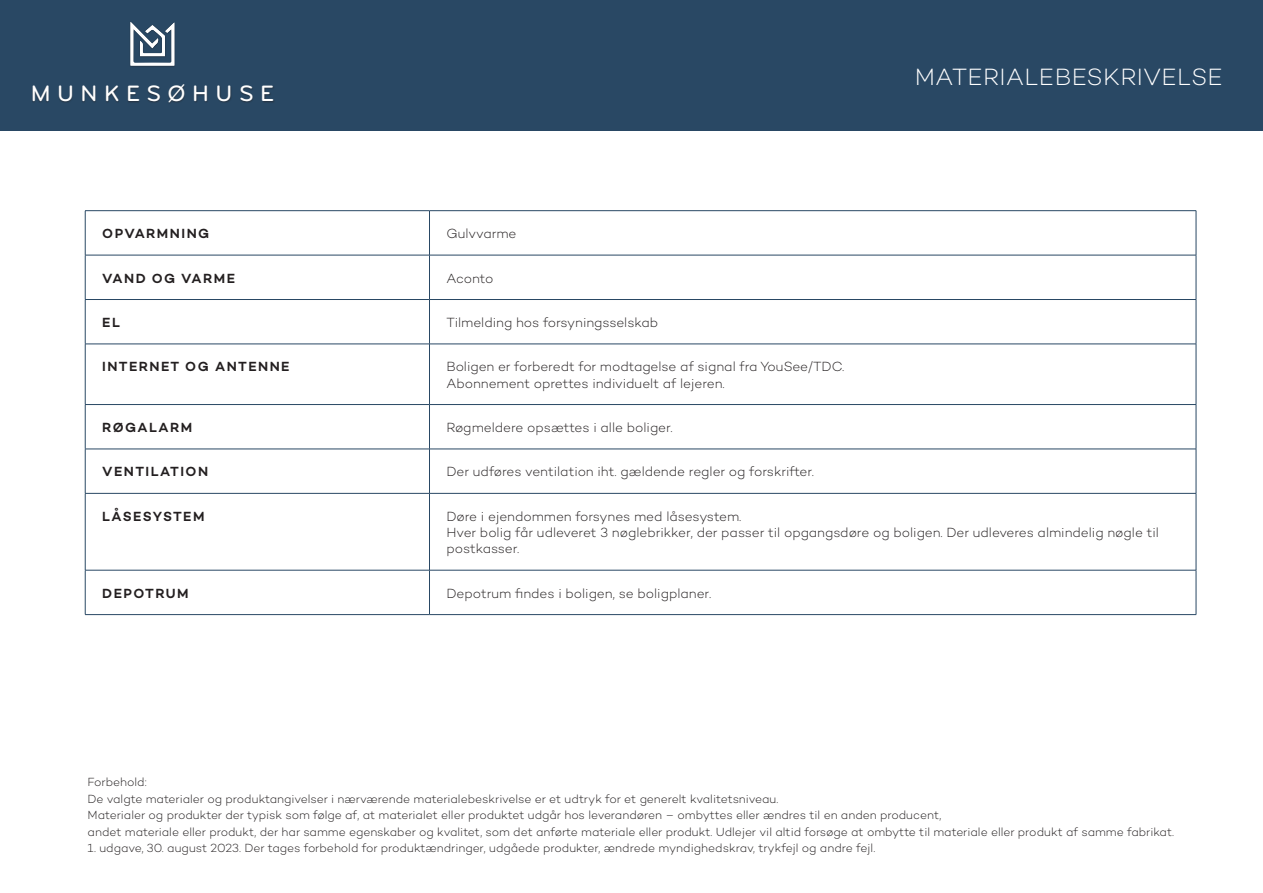
<style>
.page{position:relative;width:1263px;height:893px;background:#fff}
.page>*{position:absolute;margin:0;border:0;box-sizing:border-box;transform-origin:0 0}
.t1{font:300 24px "Campton";letter-spacing:.015em;color:#fff}
.t2{font:23.1px "Bryant Medium Alternate";letter-spacing:.28em;color:#fff}
.t3{font:300 13.5px/16.2px "Campton";letter-spacing:-.005em;color:#231f20}
.t4{font:600 13.5px "Campton";letter-spacing:.11em;color:#231f20}
.t5{font:300 12px/16.5px "Campton";letter-spacing:-.005em;color:#231f20}
</style>
<div class="page">
<div style="left:0;top:0;width:1263px;height:131px;background:#294864"></div>
<div style="left:32px;top:21px;width:243px;height:83px;background:#231f20;opacity:.5"></div>
<svg style="left:131px;top:22px;width:43px;height:44px"></svg>
<hr style="left:85px;top:210px;width:344px;height:1px;background:#294864">
<hr style="left:85px;top:211px;width:1px;height:44px;background:#294864">
<hr style="left:429px;top:210px;width:767px;height:1px;background:#294864">
<hr style="left:429px;top:211px;width:1px;height:44px;background:#294864">
<hr style="left:1196px;top:211px;width:1px;height:44px;background:#294864">
<hr style="left:85px;top:255px;width:344px;height:1px;background:#294864">
<hr style="left:85px;top:255px;width:1px;height:44px;background:#294864">
<hr style="left:429px;top:255px;width:767px;height:1px;background:#294864">
<hr style="left:429px;top:255px;width:1px;height:44px;background:#294864">
<hr style="left:1196px;top:255px;width:1px;height:44px;background:#294864">
<hr style="left:85px;top:299px;width:344px;height:1px;background:#294864">
<hr style="left:85px;top:300px;width:1px;height:44px;background:#294864">
<hr style="left:429px;top:299px;width:767px;height:1px;background:#294864">
<hr style="left:429px;top:300px;width:1px;height:44px;background:#294864">
<hr style="left:1196px;top:300px;width:1px;height:44px;background:#294864">
<hr style="left:85px;top:344px;width:344px;height:1px;background:#294864">
<hr style="left:85px;top:344px;width:1px;height:60px;background:#294864">
<hr style="left:429px;top:344px;width:767px;height:1px;background:#294864">
<hr style="left:429px;top:344px;width:1px;height:60px;background:#294864">
<hr style="left:1196px;top:344px;width:1px;height:60px;background:#294864">
<hr style="left:85px;top:404px;width:344px;height:1px;background:#294864">
<hr style="left:85px;top:405px;width:1px;height:44px;background:#294864">
<hr style="left:429px;top:404px;width:767px;height:1px;background:#294864">
<hr style="left:429px;top:405px;width:1px;height:44px;background:#294864">
<hr style="left:1196px;top:405px;width:1px;height:44px;background:#294864">
<hr style="left:85px;top:449px;width:344px;height:1px;background:#294864">
<hr style="left:85px;top:449px;width:1px;height:44px;background:#294864">
<hr style="left:429px;top:449px;width:767px;height:1px;background:#294864">
<hr style="left:429px;top:449px;width:1px;height:44px;background:#294864">
<hr style="left:1196px;top:449px;width:1px;height:44px;background:#294864">
<hr style="left:85px;top:493px;width:344px;height:1px;background:#294864">
<hr style="left:85px;top:494px;width:1px;height:76px;background:#294864">
<hr style="left:429px;top:493px;width:767px;height:1px;background:#294864">
<hr style="left:429px;top:494px;width:1px;height:76px;background:#294864">
<hr style="left:1196px;top:494px;width:1px;height:76px;background:#294864">
<hr style="left:85px;top:570px;width:344px;height:1px;background:#294864">
<hr style="left:85px;top:570px;width:1px;height:44px;background:#294864">
<hr style="left:429px;top:570px;width:767px;height:1px;background:#294864">
<hr style="left:429px;top:570px;width:1px;height:44px;background:#294864">
<hr style="left:1196px;top:570px;width:1px;height:44px;background:#294864">
<hr style="left:85px;top:614px;width:344px;height:1px;background:#294864">
<hr style="left:429px;top:614px;width:767px;height:1px;background:#294864">
<p class="t2" style="left:31px;top:79px;width:245px">MUNKESØHUSE</p>
<p class="t1" style="left:915px;top:62px;width:310px">MATERIALEBESKRIVELSE</p>
<p class="t4" style="left:102px;top:225px;width:108px">OPVARMNING</p>
<p class="t3" style="left:446px;top:225px;width:72px">Gulvvarme</p>
<p class="t4" style="left:102px;top:269px;width:134px">VAND OG VARME</p>
<p class="t3" style="left:446px;top:270px;width:48px">Aconto</p>
<p class="t4" style="left:102px;top:314px;width:19px">EL</p>
<p class="t3" style="left:446px;top:314px;width:213px">Tilmelding hos forsyningsselskab</p>
<p class="t4" style="left:102px;top:358px;width:189px">INTERNET OG ANTENNE</p>
<p class="t3" style="left:446px;top:358px;width:399px">Boligen er forberedt for modtagelse af signal fra YouSee/TDC.</p>
<p class="t3" style="left:446px;top:375px;width:280px">Abonnement oprettes individuelt af lejeren.</p>
<p class="t4" style="left:102px;top:419px;width:91px">RØGALARM</p>
<p class="t3" style="left:446px;top:419px;width:228px">Røgmeldere opsættes i alle boliger.</p>
<p class="t4" style="left:102px;top:463px;width:107px">VENTILATION</p>
<p class="t3" style="left:446px;top:463px;width:369px">Der udføres ventilation iht. gældende regler og forskrifter.</p>
<p class="t4" style="left:102px;top:508px;width:104px">LÅSESYSTEM</p>
<p class="t3" style="left:446px;top:508px;width:296px">Døre i ejendommen forsynes med låsesystem.</p>
<p class="t3" style="left:446px;top:524px;width:714px">Hver bolig får udleveret 3 nøglebrikker, der passer til opgangsdøre og boligen. Der udleveres almindelig nøgle til postkasser.</p>
<p class="t4" style="left:102px;top:584px;width:88px">DEPOTRUM</p>
<p class="t3" style="left:446px;top:585px;width:266px">Depotrum findes i boligen, se boligplaner.</p>
<p class="t5" style="left:88px;top:774px;width:692px">Forbehold:<br>De valgte materialer og produktangivelser i nærværende materialebeskrivelse er et udtryk for et generelt kvalitetsniveau.</p>
<p class="t5" style="left:88px;top:807px;width:855px">Materialer og produkter der typisk som følge af, at materialet eller produktet udgår hos leverandøren – ombyttes eller ændres til en anden producent,</p>
<p class="t5" style="left:88px;top:823px;width:1088px">andet materiale eller produkt, der har samme egenskaber og kvalitet, som det anførte materiale eller produkt. Udlejer vil altid forsøge at ombytte til materiale eller produkt af samme fabrikat.</p>
<p class="t5" style="left:88px;top:840px;width:789px">1. udgave, 30. august 2023. Der tages forbehold for produktændringer, udgåede produkter, ændrede myndighedskrav, trykfejl og andre fejl.</p>
</div>
